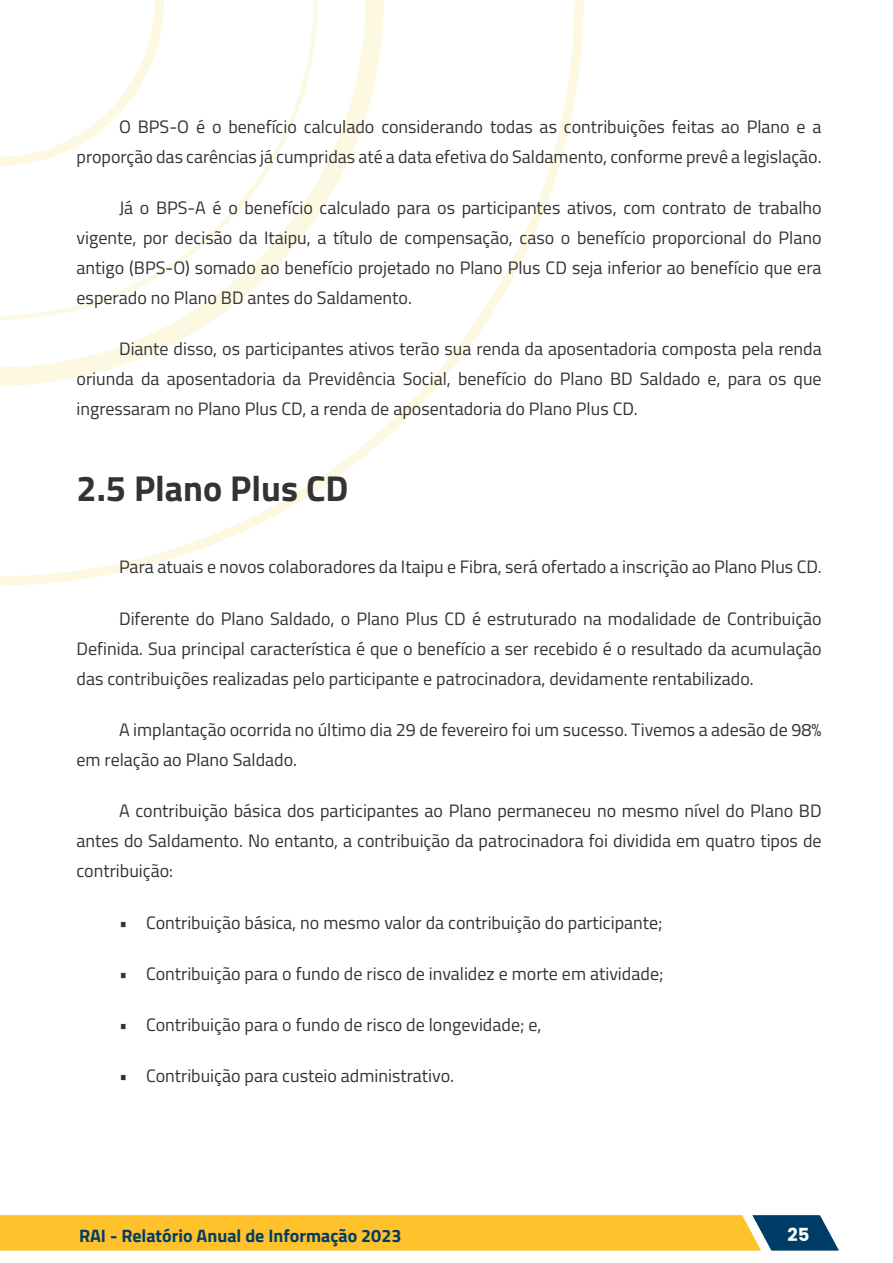
<style>
.page{position:relative;width:893px;height:1263px;background:#fff}
.page>*{position:absolute;margin:0;border:0;box-sizing:border-box;transform-origin:0 0}
.t1{font:700 36px "Titillium Web";color:#333332}
.t2{font:18px/30px "Titillium Web";color:#333332;text-align:justify}
.t3{font:700 18px "Titillium Web";color:#003d66}
.t4{font:700 18px "Poppins";color:#fff}
</style>
<div class="page">
<svg style="left:0;top:1215px;width:839px;height:35px;background:#eab937"></svg>
<svg style="left:0;top:0;width:584px;height:585px"></svg>
<svg style="left:0;top:0;width:318px;height:320px"></svg>
<svg style="left:0;top:0;width:164px;height:166px"></svg>
<p class="t2" style="left:77px;top:110px;width:747px;text-align:right">O BPS-O é o benefício calculado considerando todas as contribuições feitas ao Plano e a proporção das carências já cumpridas até a data efetiva do Saldamento, conforme prevê a legislação.</p>
<p class="t2" style="left:77px;top:192px;width:747px;text-indent:43px">Já o BPS-A é o benefício calculado para os participantes ativos, com contrato de trabalho vigente, por decisão da Itaipu, a título de compensação, caso o benefício proporcional do Plano antigo (BPS-O) somado ao benefício projetado no Plano Plus CD seja inferior ao benefício que era esperado no Plano BD antes do Saldamento.</p>
<p class="t2" style="left:77px;top:333px;width:747px;text-indent:43px">Diante disso, os participantes ativos terão sua renda da aposentadoria composta pela renda oriunda da aposentadoria da Previdência Social, benefício do Plano BD Saldado e, para os que ingressaram no Plano Plus CD, a renda de aposentadoria do Plano Plus CD.</p>
<h1 class="t1" style="left:77px;top:461px;width:274px">2.5 Plano Plus CD</h1>
<p class="t2" style="left:119px;top:551px;width:704px">Para atuais e novos colaboradores da Itaipu e Fibra, será ofertado a inscrição ao Plano Plus CD.</p>
<p class="t2" style="left:77px;top:602px;width:747px;text-indent:43px">Diferente do Plano Saldado, o Plano Plus CD é estruturado na modalidade de Contribuição Definida. Sua principal característica é que o benefício a ser recebido é o resultado da acumulação das contribuições realizadas pelo participante e patrocinadora, devidamente rentabilizado.</p>
<p class="t2" style="left:77px;top:714px;width:747px;text-indent:43px">A implantação ocorrida no último dia 29 de fevereiro foi um sucesso. Tivemos a adesão de 98% em relação ao Plano Saldado.</p>
<p class="t2" style="left:77px;top:795px;width:747px;text-indent:43px">A contribuição básica dos participantes ao Plano permaneceu no mesmo nível do Plano BD antes do Saldamento. No entanto, a contribuição da patrocinadora foi dividida em quatro tipos de contribuição:</p>
<p class="t2" style="left:119px;top:906px;width:545px">• Contribuição básica, no mesmo valor da contribuição do participante;</p>
<p class="t2" style="left:119px;top:957px;width:546px">• Contribuição para o fundo de risco de invalidez e morte em atividade;</p>
<p class="t2" style="left:119px;top:1009px;width:424px">• Contribuição para o fundo de risco de longevidade; e,</p>
<p class="t2" style="left:119px;top:1060px;width:337px">• Contribuição para custeio administrativo.</p>
<p class="t3" style="left:79px;top:1222px;width:324px">RAI - Relatório Anual de Informação 2023</p>
<p class="t4" style="left:788px;top:1224px;width:23px">25</p>
</div>
